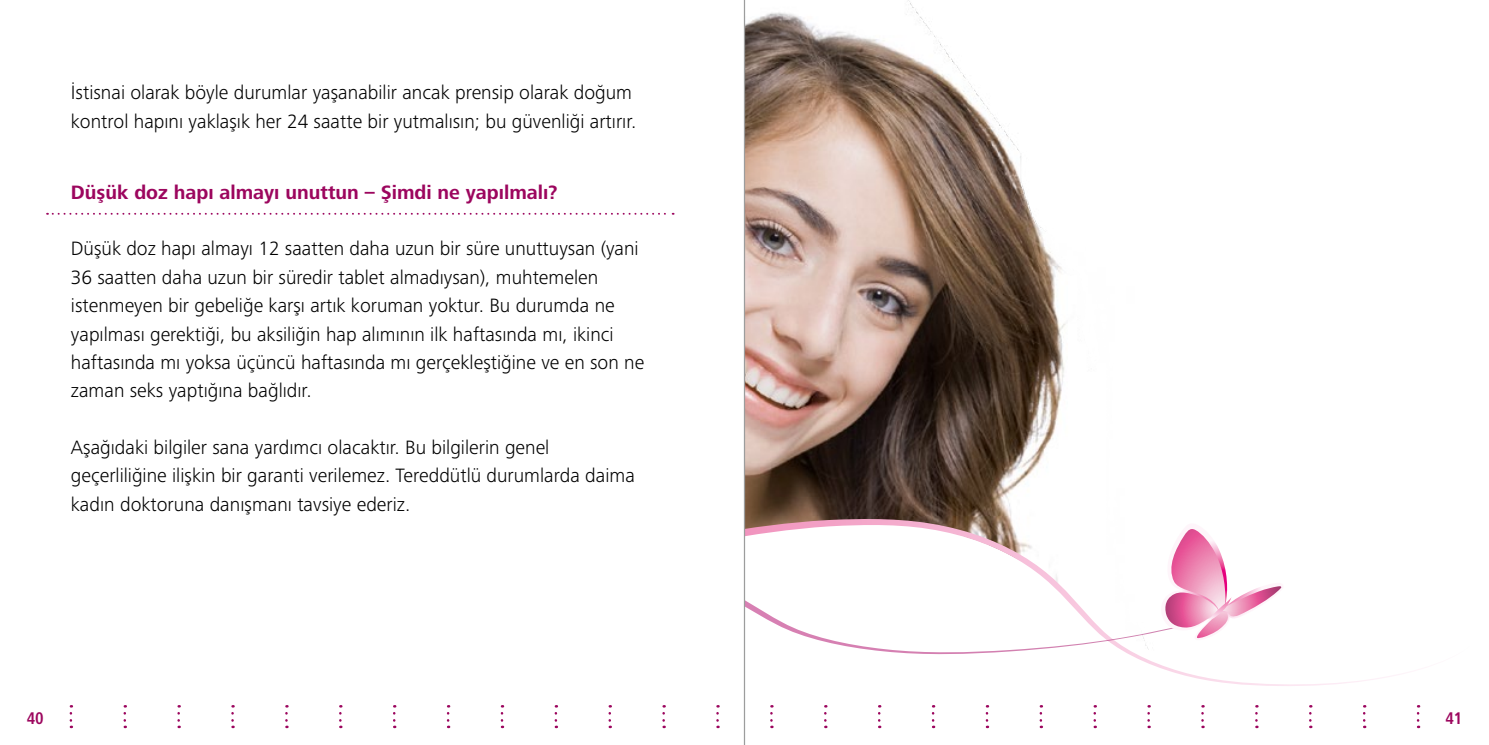
<style>
.page{position:relative;width:1489px;height:745px;background:#fff}
.page>*{position:absolute;margin:0;border:0;box-sizing:border-box;transform-origin:0 0}
.t1{font:300 20px/28.2px "Frutiger Next LTW1 G";color:#000}
.t2{font:700 20px "Frutiger Next LTW1 G";color:#9c065e}
.t3{font:700 condensed 17.5px "Frutiger Next LTW1 G";color:#9c065e}
</style>
<div class="page">
<img style="left:745px;top:0;width:321px;height:461px">
<svg style="left:745px;top:461px;width:659px;height:225px"></svg>
<svg style="left:745px;top:552px;width:504px;height:116px"></svg>
<svg style="left:1158px;top:523px;width:125px;height:117px"></svg>
<svg style="left:47px;top:213px;width:626px;height:1px"></svg>
<hr style="left:743px;top:0;width:2px;height:744px;background:#9c9d9d">
<svg style="left:662px;top:705px;width:3px;height:22px"></svg>
<svg style="left:231px;top:705px;width:3px;height:22px"></svg>
<svg style="left:878px;top:705px;width:2px;height:22px"></svg>
<svg style="left:447px;top:705px;width:2px;height:22px"></svg>
<svg style="left:1093px;top:705px;width:2px;height:22px"></svg>
<svg style="left:1309px;top:705px;width:2px;height:22px"></svg>
<svg style="left:123px;top:705px;width:3px;height:22px"></svg>
<svg style="left:770px;top:705px;width:2px;height:22px"></svg>
<svg style="left:339px;top:705px;width:2px;height:22px"></svg>
<svg style="left:985px;top:705px;width:3px;height:22px"></svg>
<svg style="left:554px;top:705px;width:3px;height:22px"></svg>
<svg style="left:1201px;top:705px;width:2px;height:22px"></svg>
<svg style="left:1416px;top:705px;width:3px;height:22px"></svg>
<svg style="left:70px;top:705px;width:2px;height:22px"></svg>
<svg style="left:716px;top:705px;width:2px;height:22px"></svg>
<svg style="left:285px;top:705px;width:3px;height:22px"></svg>
<svg style="left:931px;top:705px;width:3px;height:22px"></svg>
<svg style="left:500px;top:705px;width:3px;height:22px"></svg>
<svg style="left:1147px;top:705px;width:2px;height:22px"></svg>
<svg style="left:1363px;top:705px;width:2px;height:22px"></svg>
<svg style="left:177px;top:705px;width:3px;height:22px"></svg>
<svg style="left:824px;top:705px;width:2px;height:22px"></svg>
<svg style="left:393px;top:705px;width:2px;height:22px"></svg>
<svg style="left:1039px;top:705px;width:3px;height:22px"></svg>
<svg style="left:608px;top:705px;width:3px;height:22px"></svg>
<svg style="left:1255px;top:705px;width:2px;height:22px"></svg>
<p class="t1" style="left:71px;top:78px;width:567px">İstisnai olarak böyle durumlar yaşanabilir ancak prensip olarak doğum kontrol hapını yaklaşık her 24 saatte bir yutmalısın; bu güvenliği artırır.</p>
<p class="t2" style="left:71px;top:180px;width:488px">Düşük doz hapı almayı unuttun – Şimdi ne yapılmalı?</p>
<p class="t1" style="left:71px;top:234px;width:575px">Düşük doz hapı almayı 12 saatten daha uzun bir süre unuttuysan (yani 36 saatten daha uzun bir süredir tablet almadıysan), muhtemelen istenmeyen bir gebeliğe karşı artık koruman yoktur. Bu durumda ne yapılması gerektiği, bu aksiliğin hap alımının ilk haftasında mı, ikinci haftasında mı yoksa üçüncü haftasında mı gerçekleştiğine ve en son ne zaman seks yaptığına bağlıdır.</p>
<p class="t1" style="left:71px;top:433px;width:565px">Aşağıdaki bilgiler sana yardımcı olacaktır. Bu bilgilerin genel geçerliliğine ilişkin bir garanti verilemez. Tereddütlü durumlarda daima kadın doktoruna danışmanı tavsiye ederiz.</p>
<p class="t3" style="left:27px;top:707px;width:19px">40</p>
<p class="t3" style="left:1445px;top:707px;width:19px">41</p>
</div>
